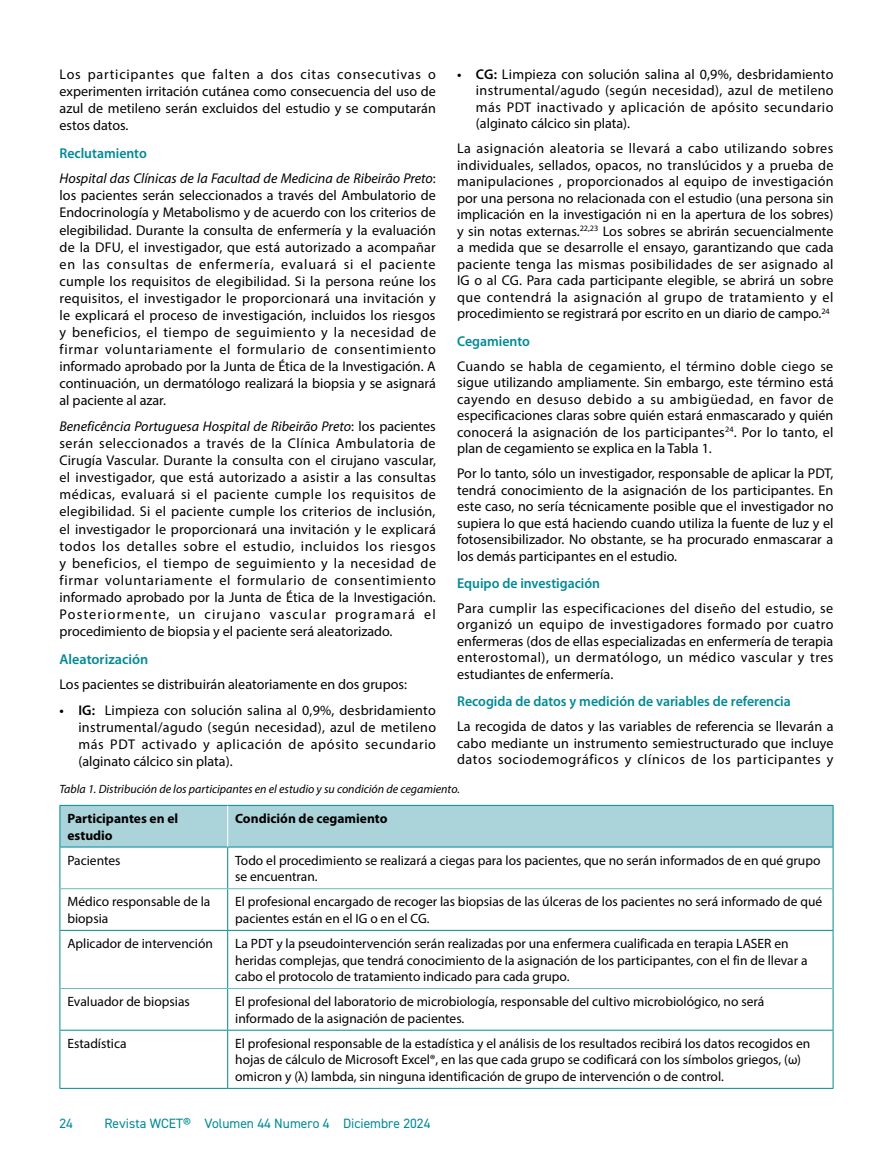
<style>
.page{position:relative;width:893px;height:1149px;background:#fff}
.page>*{position:absolute;margin:0;border:0;box-sizing:border-box;transform-origin:0 0}
.t1{font:600 14.25px "Myriad Pro";color:#008a97}
.t2{font:14.1px/17.1px "Myriad Pro";color:#000;text-align:justify}
.t3{font:13.5px/16.5px "Myriad Pro";color:#000}
.t4{font:700 13.5px/16.5px "Myriad Pro";color:#000}
.t5{font:13.5px "DIN2014";color:#008a97}
.t6{font:italic 12px "Myriad Pro";color:#000}
.s1{font-style:italic}
.s2{font-weight:600}
.s3{font-size:14.25px}
</style>
<div class="page">
<div style="left:61px;top:805px;width:772px;height:41px;background:#abd4da"></div>
<hr style="left:60px;top:804px;width:168px;height:1px;background:#008a97">
<hr style="left:60px;top:805px;width:1px;height:41px;background:#008a97">
<hr style="left:228px;top:804px;width:605px;height:1px;background:#008a97">
<hr style="left:833px;top:805px;width:1px;height:41px;background:#008a97">
<hr style="left:60px;top:846px;width:168px;height:1px;background:#008a97">
<hr style="left:60px;top:847px;width:1px;height:41px;background:#008a97">
<hr style="left:228px;top:846px;width:605px;height:1px;background:#008a97">
<hr style="left:227px;top:847px;width:1px;height:41px;background:#008a97">
<hr style="left:833px;top:847px;width:1px;height:41px;background:#008a97">
<hr style="left:60px;top:888px;width:1px;height:41px;background:#008a97">
<hr style="left:227px;top:888px;width:1px;height:41px;background:#008a97">
<hr style="left:833px;top:888px;width:1px;height:41px;background:#008a97">
<hr style="left:60px;top:929px;width:168px;height:1px;background:#008a97">
<hr style="left:60px;top:930px;width:1px;height:58px;background:#008a97">
<hr style="left:228px;top:929px;width:605px;height:1px;background:#008a97">
<hr style="left:227px;top:930px;width:1px;height:57px;background:#008a97">
<hr style="left:833px;top:930px;width:1px;height:58px;background:#008a97">
<hr style="left:60px;top:988px;width:1px;height:41px;background:#008a97">
<hr style="left:227px;top:988px;width:1px;height:41px;background:#008a97">
<hr style="left:833px;top:988px;width:1px;height:41px;background:#008a97">
<hr style="left:60px;top:1029px;width:168px;height:1px;background:#008a97">
<hr style="left:60px;top:1030px;width:1px;height:57px;background:#008a97">
<hr style="left:228px;top:1029px;width:605px;height:1px;background:#008a97">
<hr style="left:227px;top:1030px;width:1px;height:57px;background:#008a97">
<hr style="left:833px;top:1030px;width:1px;height:57px;background:#008a97">
<hr style="left:60px;top:1087px;width:168px;height:1px;background:#008a97">
<hr style="left:228px;top:1087px;width:605px;height:1px;background:#008a97">
<hr style="left:60px;top:888px;width:168px;height:1px;background:#6ab9c3">
<hr style="left:228px;top:888px;width:605px;height:1px;background:#6ab9c3">
<hr style="left:60px;top:987px;width:168px;height:1px;background:#6ab9c3">
<hr style="left:228px;top:987px;width:605px;height:1px;background:#6ab9c3">
<hr style="left:227px;top:805px;width:1px;height:41px;background:#fff">
<p class="t2" style="left:60px;top:65px;width:378px">Los participantes que falten a dos citas consecutivas o experimenten irritación cutánea como consecuencia del uso de azul de metileno serán excluidos del estudio y se computarán estos datos.</p>
<p class="t1" style="left:60px;top:144px;width:89px">Reclutamiento</p>
<p class="t2" style="left:60px;top:170px;width:378px"><span class="s1">Hospital das Clínicas de la Facultad de Medicina de Ribeirão Preto</span>: los pacientes serán seleccionados a través del Ambulatorio de Endocrinología y Metabolismo y de acuerdo con los criterios de elegibilidad. Durante la consulta de enfermería y la evaluación de la DFU, el investigador, que está autorizado a acompañar en las consultas de enfermería, evaluará si el paciente cumple los requisitos de elegibilidad. Si la persona reúne los requisitos, el investigador le proporcionará una invitación y le explicará el proceso de investigación, incluidos los riesgos y beneficios, el tiempo de seguimiento y la necesidad de firmar voluntariamente el formulario de consentimiento informado aprobado por la Junta de Ética de la Investigación. A continuación, un dermatólogo realizará la biopsia y se asignará al paciente al azar.</p>
<p class="t2" style="left:60px;top:417px;width:378px"><span class="s1">Beneficência Portuguesa Hospital de Ribeirão Preto</span>: los pacientes serán seleccionados a través de la Clínica Ambulatoria de Cirugía Vascular. Durante la consulta con el cirujano vascular, el investigador, que está autorizado a asistir a las consultas médicas, evaluará si el paciente cumple los requisitos de elegibilidad. Si el paciente cumple los criterios de inclusión, el investigador le proporcionará una invitación y le explicará todos los detalles sobre el estudio, incluidos los riesgos y beneficios, el tiempo de seguimiento y la necesidad de firmar voluntariamente el formulario de consentimiento informado aprobado por la Junta de Ética de la Investigación.<br>Posteriormente, un cirujano vascular programará el procedimiento de biopsia y el paciente será aleatorizado.</p>
<p class="t1" style="left:60px;top:649px;width:90px">Aleatorización</p>
<p class="t2" style="left:60px;top:675px;width:349px">Los pacientes se distribuirán aleatoriamente en dos grupos:</p>
<p class="t2" style="left:78px;top:701px;width:359px;text-indent:-19px"><span class="s2">• IG:</span> Limpieza con solución salina al 0,9%, desbridamiento instrumental/agudo (según necesidad), azul de metileno más PDT activado y aplicación de apósito secundario (alginato cálcico sin plata).</p>
<p class="t2" style="left:476px;top:65px;width:359px;line-height:16.5px;text-indent:-19px"><span class="s2">• CG:</span> Limpieza con solución salina al 0,9%, desbridamiento instrumental/agudo (según necesidad), azul de metileno más PDT inactivado y aplicación de apósito secundario (alginato cálcico sin plata).</p>
<p class="t2" style="left:457px;top:140px;width:378px;line-height:16.5px">La asignación aleatoria se llevará a cabo utilizando sobres individuales, sellados, opacos, no translúcidos y a prueba de manipulaciones , proporcionados al equipo de investigación por una persona no relacionada con el estudio (una persona sin implicación en la investigación ni en la apertura de los sobres) y sin notas externas.<sup>22,23</sup> Los sobres se abrirán secuencialmente a medida que se desarrolle el ensayo, garantizando que cada paciente tenga las mismas posibilidades de ser asignado al IG o al CG. Para cada participante elegible, se abrirá un sobre que contendrá la asignación al grupo de tratamiento y el procedimiento se registrará por escrito en un diario de campo.<sup>24</sup></p>
<p class="t1" style="left:457px;top:331px;width:74px">Cegamiento</p>
<p class="t2" style="left:457px;top:357px;width:378px;line-height:16.5px">Cuando se habla de cegamiento, el término doble ciego se sigue utilizando ampliamente. Sin embargo, este término está cayendo en desuso debido a su ambigüedad, en favor de especificaciones claras sobre quién estará enmascarado y quién conocerá la asignación de los participantes<sup>24</sup>. Por lo tanto, el plan de cegamiento se explica en la Tabla 1.</p>
<p class="t2" style="left:457px;top:465px;width:378px;line-height:16.5px">Por lo tanto, sólo un investigador, responsable de aplicar la PDT, tendrá conocimiento de la asignación de los participantes. En este caso, no sería técnicamente posible que el investigador no supiera lo que está haciendo cuando utiliza la fuente de luz y el fotosensibilizador. No obstante, se ha procurado enmascarar a los demás participantes en el estudio.</p>
<p class="t1" style="left:457px;top:574px;width:145px">Equipo de investigación</p>
<p class="t2" style="left:457px;top:599px;width:378px;line-height:16.5px"><span class="s3">P</span>ara cumplir las especificaciones del diseño del estudio, se organizó un equipo de investigadores formado por cuatro enfermeras (dos de ellas especializadas en enfermería de terapia enterostomal), un dermatólogo, un médico vascular y tres estudiantes de enfermería.</p>
<p class="t1" style="left:457px;top:692px;width:335px">Recogida de datos y medición de variables de referencia</p>
<p class="t2" style="left:457px;top:717px;width:378px;line-height:16.5px">La recogida de datos y las variables de referencia se llevarán a cabo mediante un instrumento semiestructurado que incluye datos sociodemográficos y clínicos de los participantes y</p>
<p class="t6" style="left:60px;top:781px;width:402px">Tabla 1. Distribución de los participantes en el estudio y su condición de cegamiento.</p>
<p class="t4" style="left:67px;top:809px;width:112px">Participantes en el estudio</p>
<p class="t4" style="left:235px;top:809px;width:154px">Condición de cegamiento</p>
<p class="t3" style="left:67px;top:851px;width:55px">Pacientes</p>
<p class="t3" style="left:235px;top:851px;width:587px">Todo el procedimiento se realizará a ciegas para los pacientes, que no serán informados de en qué grupo se encuentran.</p>
<p class="t3" style="left:67px;top:893px;width:144px">Médico responsable de la biopsia</p>
<p class="t3" style="left:235px;top:893px;width:589px">El profesional encargado de recoger las biopsias de las úlceras de los pacientes no será informado de qué pacientes están en el IG o en el CG.</p>
<p class="t3" style="left:67px;top:934px;width:147px">Aplicador de intervención</p>
<p class="t3" style="left:235px;top:934px;width:574px">La PDT y la pseudointervención serán realizadas por una enfermera cualificada en terapia LASER en heridas complejas, que tendrá conocimiento de la asignación de los participantes, con el fin de llevar a cabo el protocolo de tratamiento indicado para cada grupo.</p>
<p class="t3" style="left:67px;top:992px;width:124px">Evaluador de biopsias</p>
<p class="t3" style="left:235px;top:992px;width:531px">El profesional del laboratorio de microbiología, responsable del cultivo microbiológico, no será informado de la asignación de pacientes.</p>
<p class="t3" style="left:67px;top:1034px;width:61px">Estadística</p>
<p class="t3" style="left:235px;top:1034px;width:577px">El profesional responsable de la estadística y el análisis de los resultados recibirá los datos recogidos en hojas de cálculo de Microsoft Excel®, en las que cada grupo se codificará con los símbolos griegos, (ω) omicron y (λ) lambda, sin ninguna identificación de grupo de intervención o de control.</p>
<p class="t5" style="left:60px;top:1114px;width:15px">24</p>
<p class="t5" style="left:105px;top:1114px;width:327px">Revista WCET® Volumen 44 Numero 4 Diciembre 2024</p>
</div>
